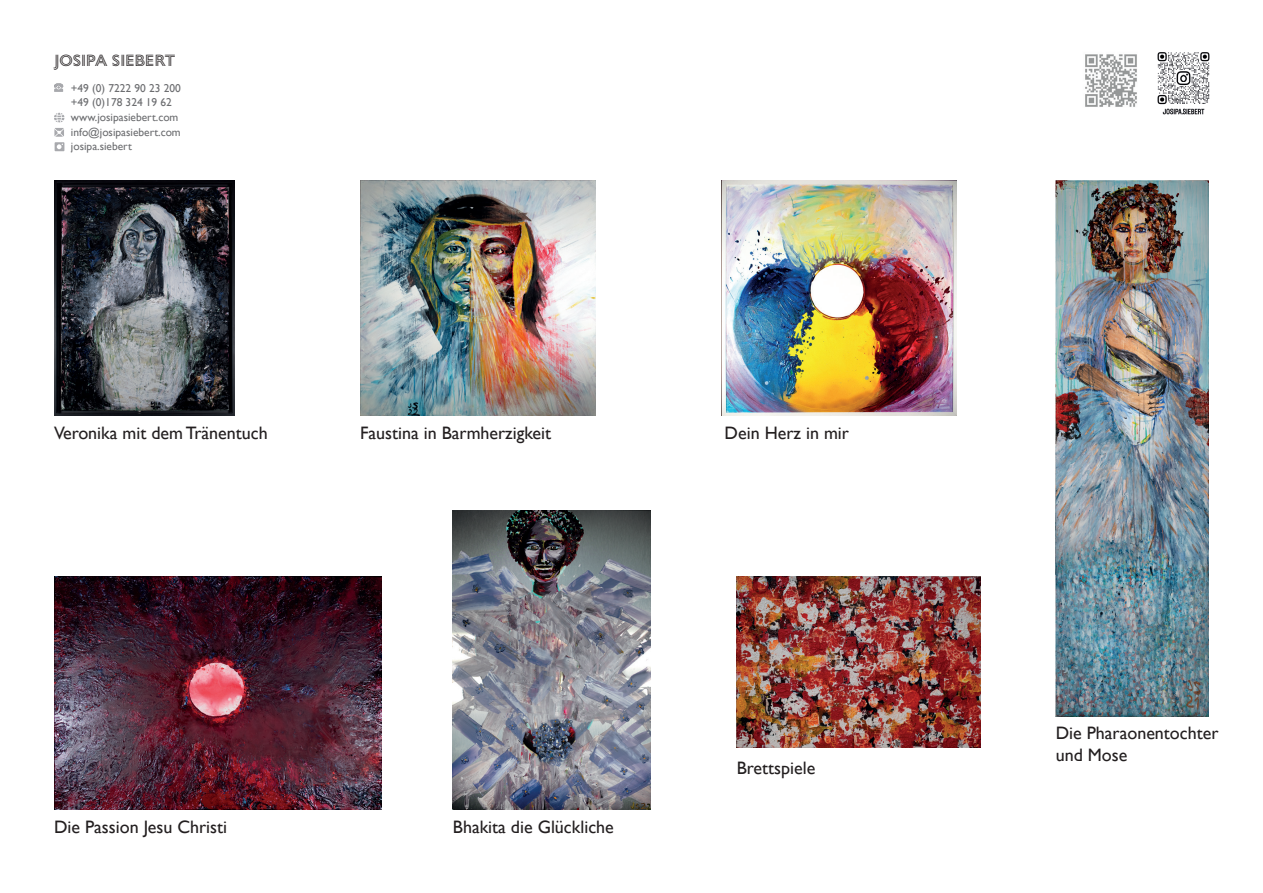
<style>
.page{position:relative;width:1263px;height:893px;background:#fff}
.page>*{position:absolute;margin:0;border:0;box-sizing:border-box;transform-origin:0 0}
.t1{font:18px/21.6px "Gill Sans";color:#231f20}
.t2{font:16.5px "Gill Sans Nova Inline";color:#231f20}
.t3{font:11.4px/14.5px "Gill Sans";color:#6c6d70}
</style>
<div class="page">
<img style="left:1157px;top:52px;width:53px;height:63px">
<svg style="left:54px;top:84px;width:9px;height:8px"></svg>
<svg style="left:54px;top:113px;width:10px;height:38px"></svg>
<img style="left:1085px;top:54px;width:52px;height:53px">
<img style="left:453px;top:510px;width:197px;height:299px">
<img style="left:54px;top:181px;width:180px;height:235px">
<img style="left:360px;top:181px;width:235px;height:235px">
<img style="left:721px;top:181px;width:236px;height:235px">
<img style="left:1056px;top:181px;width:153px;height:535px">
<img style="left:54px;top:577px;width:327px;height:232px">
<img style="left:737px;top:577px;width:244px;height:170px">
<p class="t2" style="left:54px;top:50px;width:123px">JOSIPA SIEBERT</p>
<p class="t3" style="left:71px;top:81px;width:111px">+49 (0) 7222 90 23 200 +49 (0)178 324 19 62 www.josipasiebert.com info@josipasiebert.com josipa.siebert</p>
<p class="t1" style="left:54px;top:423px;width:215px">Veronika mit dem Tränentuch</p>
<p class="t1" style="left:360px;top:423px;width:192px">Faustina in Barmherzigkeit</p>
<p class="t1" style="left:725px;top:423px;width:126px">Dein Herz in mir</p>
<p class="t1" style="left:54px;top:816px;width:175px">Die Passion Jesu Christi</p>
<p class="t1" style="left:453px;top:816px;width:162px">Bhakita die Glückliche</p>
<p class="t1" style="left:737px;top:757px;width:80px">Brettspiele</p>
<p class="t1" style="left:1056px;top:723px;width:164px">Die Pharaonentochter und Mose</p>
</div>
